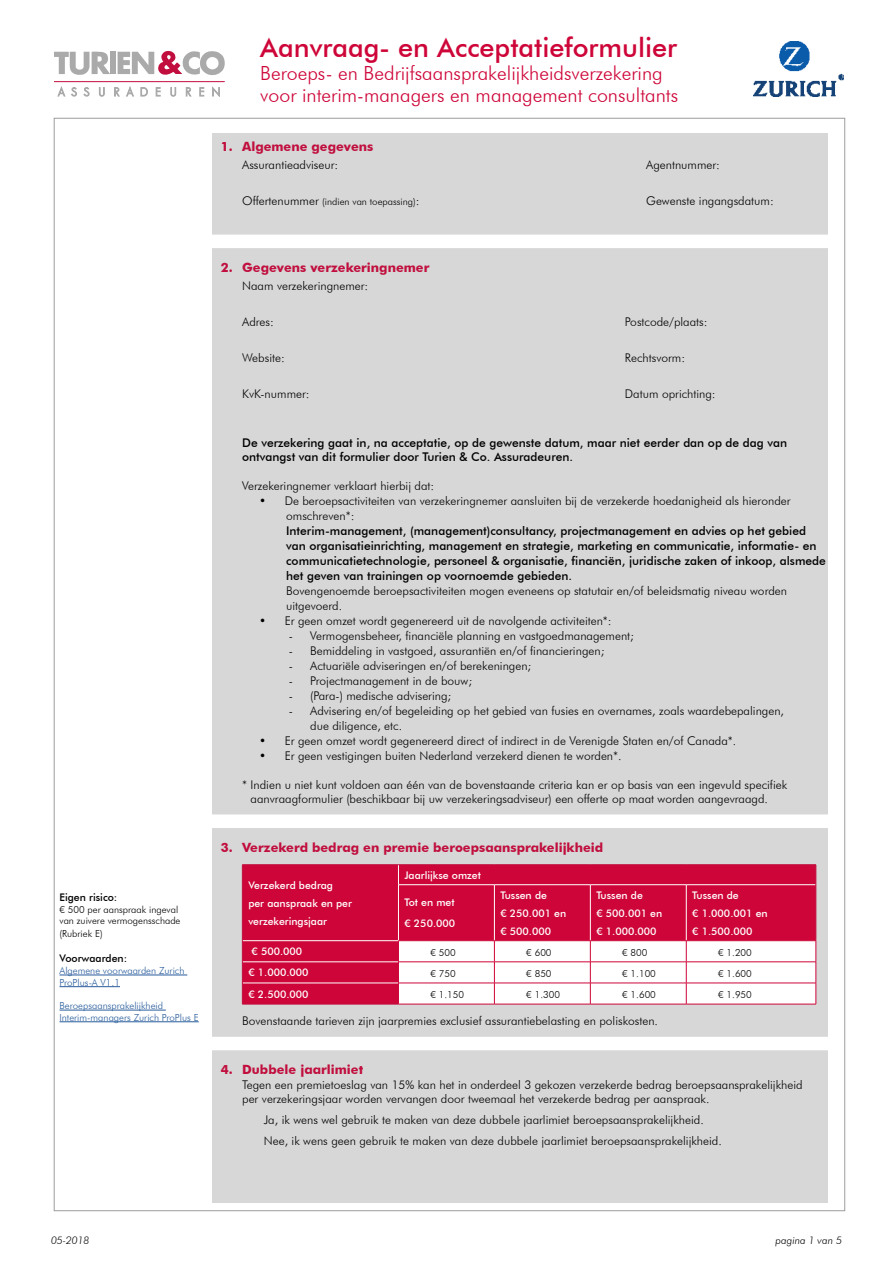
<style>
.page{position:relative;width:893px;height:1263px;background:#fff}
.page>*{position:absolute;margin:0;border:0;box-sizing:border-box;transform-origin:0 0}
.t1{font:500 27px "Futura BT";color:#ce0538}
.t2{font:300 19.5px/22.5px "Futura BT";color:#ce0538}
.t3{font:700 12.75px "Futura BT";color:#c10e3e}
.t4{font:300 12px/15px "Futura BT";color:#000}
.t5{font:500 12px/15px "Futura BT";color:#000}
.t6{font:500 10.5px/18px "Futura BT";color:#fff}
.t7{font:500 10.5px "Futura BT";color:#000}
.t8{font:italic 300 10.5px "Futura BT";color:#000}
.t9{font:300 9.75px/12.1px "Futura BT";color:#000}
.t10{font:300 9.75px/11.7px "Futura BT";color:#275b9b}
.s1{font-size:12px}
</style>
<div class="page">
<div style="left:212px;top:133px;width:616px;height:1069px;background:#d6d7d6"></div>
<img style="left:753px;top:42px;width:91px;height:55px">
<div style="left:110px;top:52px;width:5px;height:22px;background:#aaa"></div>
<svg style="left:118px;top:51px;width:107px;height:24px"></svg>
<svg style="left:54px;top:51px;width:56px;height:24px"></svg>
<svg style="left:58px;top:87px;width:7px;height:9px"></svg>
<svg style="left:71px;top:87px;width:6px;height:9px"></svg>
<svg style="left:84px;top:87px;width:5px;height:9px"></svg>
<svg style="left:99px;top:87px;width:6px;height:10px"></svg>
<svg style="left:114px;top:87px;width:6px;height:9px"></svg>
<svg style="left:126px;top:87px;width:8px;height:9px"></svg>
<svg style="left:141px;top:87px;width:7px;height:9px"></svg>
<svg style="left:156px;top:87px;width:4px;height:9px"></svg>
<svg style="left:170px;top:87px;width:6px;height:10px"></svg>
<svg style="left:186px;top:87px;width:5px;height:9px"></svg>
<svg style="left:199px;top:87px;width:5px;height:9px"></svg>
<svg style="left:212px;top:87px;width:8px;height:10px"></svg>
<hr style="left:54px;top:81px;width:171px;height:1px;background:#c10e3e">
<div style="left:208px;top:235px;width:632px;height:13px;background:#fff"></div>
<div style="left:208px;top:814px;width:632px;height:14px;background:#fff"></div>
<div style="left:208px;top:1037px;width:632px;height:13px;background:#fff"></div>
<div style="left:243px;top:865px;width:573px;height:139px;background:#ce0538"></div>
<svg style="left:398px;top:865px;width:1px;height:19px"></svg>
<hr style="left:398px;top:884px;width:96px;height:1px;background:#fff">
<hr style="left:398px;top:885px;width:1px;height:55px;background:#fff">
<hr style="left:494px;top:884px;width:96px;height:1px;background:#fff">
<hr style="left:494px;top:885px;width:1px;height:55px;background:#fff">
<hr style="left:590px;top:884px;width:96px;height:1px;background:#fff">
<hr style="left:590px;top:885px;width:1px;height:55px;background:#fff">
<hr style="left:686px;top:884px;width:130px;height:1px;background:#fff">
<hr style="left:686px;top:885px;width:1px;height:55px;background:#fff">
<hr style="left:243px;top:940px;width:156px;height:1px;background:#fff">
<hr style="left:243px;top:961px;width:155px;height:1px;background:#fff">
<hr style="left:243px;top:983px;width:155px;height:1px;background:#fff">
<hr style="left:398px;top:940px;width:96px;height:1px;background:#ce0538">
<hr style="left:494px;top:940px;width:96px;height:1px;background:#ce0538">
<hr style="left:590px;top:940px;width:96px;height:1px;background:#ce0538">
<hr style="left:686px;top:940px;width:130px;height:1px;background:#ce0538">
<svg style="left:398px;top:941px;width:419px;height:63px;background:#fcf1f4"></svg>
<hr style="left:398px;top:1004px;width:96px;height:1px;background:#ce0538">
<hr style="left:494px;top:1004px;width:96px;height:1px;background:#ce0538">
<hr style="left:590px;top:1004px;width:96px;height:1px;background:#ce0538">
<hr style="left:686px;top:1004px;width:130px;height:1px;background:#ce0538">
<hr style="left:242px;top:864px;width:156px;height:1px;background:#c10e3e">
<svg style="left:242px;top:865px;width:1px;height:20px"></svg>
<hr style="left:242px;top:885px;width:1px;height:56px;background:#c10e3e">
<svg style="left:242px;top:941px;width:1px;height:63px"></svg>
<hr style="left:242px;top:1004px;width:156px;height:1px;background:#c10e3e">
<hr style="left:398px;top:864px;width:96px;height:1px;background:#c10e3e">
<hr style="left:494px;top:864px;width:96px;height:1px;background:#c10e3e">
<hr style="left:590px;top:864px;width:96px;height:1px;background:#c10e3e">
<hr style="left:686px;top:864px;width:130px;height:1px;background:#c10e3e">
<svg style="left:816px;top:865px;width:1px;height:20px"></svg>
<hr style="left:816px;top:885px;width:1px;height:55px;background:#c10e3e">
<hr style="left:60px;top:975px;width:127px;height:1px;background:#275b9b">
<hr style="left:60px;top:986px;width:60px;height:1px;background:#275b9b">
<hr style="left:60px;top:1010px;width:106px;height:1px;background:#275b9b">
<hr style="left:60px;top:1021px;width:139px;height:1px;background:#275b9b">
<p class="t7" style="left:60px;top:891px;width:59px">Eigen risico:</p>
<p class="t9" style="left:60px;top:903px;width:122px">€ 500 per aanspraak ingeval van zuivere vermogensschade (Rubriek E)</p>
<p class="t7" style="left:60px;top:952px;width:69px">Voorwaarden:</p>
<p class="t10" style="left:60px;top:964px;width:126px">Algemene voorwaarden Zurich<br>ProPlus-A V1.1</p>
<p class="t10" style="left:60px;top:999px;width:141px">Beroepsaansprakelijkheid<br>Interim-managers Zurich ProPlus E</p>
<h1 class="t1" style="left:260px;top:31px;width:418px">Aanvraag- en Acceptatieformulier</h1>
<h2 class="t2" style="left:260px;top:61px;width:419px">Beroeps- en Bedrijfsaansprakelijkheidsverzekering voor interim-managers en management consultants</h2>
<p class="t3" style="left:221px;top:139px;width:154px">1. Algemene gegevens</p>
<p class="t4" style="left:242px;top:157px;width:98px">Assurantieadviseur:</p>
<p class="t4" style="left:646px;top:157px;width:75px">Agentnummer:</p>
<p class="t9" style="left:242px;top:195px;width:179px"><span class="s1">Offertenummer</span> (indien van toepassing)<span class="s1">:</span></p>
<p class="t4" style="left:646px;top:193px;width:129px">Gewenste ingangsdatum:</p>
<p class="t3" style="left:221px;top:260px;width:210px">2. Gegevens verzekeringnemer</p>
<p class="t4" style="left:242px;top:278px;width:128px">Naam verzekeringnemer:</p>
<p class="t4" style="left:242px;top:314px;width:33px">Adres:</p>
<p class="t4" style="left:625px;top:314px;width:84px">Postcode/plaats:</p>
<p class="t4" style="left:242px;top:350px;width:44px">Website:</p>
<p class="t4" style="left:625px;top:350px;width:62px">Rechtsvorm:</p>
<p class="t4" style="left:242px;top:386px;width:69px">KvK-nummer:</p>
<p class="t4" style="left:625px;top:386px;width:92px">Datum oprichting:</p>
<p class="t5" style="left:242px;top:435px;width:547px;line-height:14.4px">De verzekering gaat in, na acceptatie, op de gewenste datum, maar niet eerder dan op de dag van ontvangst van dit formulier door Turien &amp; Co. Assuradeuren.</p>
<p class="t4" style="left:242px;top:478px;width:194px">Verzekeringnemer verklaart hierbij dat:</p>
<p class="t4" style="left:286px;top:493px;width:506px;text-indent:-27px">• De beroepsactiviteiten van verzekeringnemer aansluiten bij de verzekerde hoedanigheid als hieronder omschreven*:</p>
<p class="t5" style="left:286px;top:523px;width:541px">Interim-management, (management)consultancy, projectmanagement en advies op het gebied van organisatieinrichting, management en strategie, marketing en communicatie, informatie- en communicatietechnologie, personeel &amp; organisatie, financiën, juridische zaken of inkoop, alsmede het geven van trainingen op voornoemde gebieden.</p>
<p class="t4" style="left:286px;top:583px;width:502px">Bovengenoemde beroepsactiviteiten mogen eveneens op statutair en/of beleidsmatig niveau worden uitgevoerd.</p>
<p class="t4" style="left:259px;top:613px;width:354px">• Er geen omzet wordt gegenereerd uit de navolgende activiteiten*:</p>
<p class="t4" style="left:289px;top:628px;width:347px">- Vermogensbeheer, financiële planning en vastgoedmanagement;</p>
<p class="t4" style="left:289px;top:643px;width:317px">- Bemiddeling in vastgoed, assurantiën en/of financieringen;</p>
<p class="t4" style="left:289px;top:658px;width:244px">- Actuariële adviseringen en/of berekeningen;</p>
<p class="t4" style="left:289px;top:673px;width:185px">- Projectmanagement in de bouw;</p>
<p class="t4" style="left:289px;top:688px;width:164px">- (Para-) medische advisering;</p>
<p class="t4" style="left:310px;top:703px;width:475px;text-indent:-21px">- Advisering en/of begeleiding op het gebied van fusies en overnames, zoals waardebepalingen, due diligence, etc.</p>
<p class="t4" style="left:259px;top:733px;width:479px">• Er geen omzet wordt gegenereerd direct of indirect in de Verenigde Staten en/of Canada*.</p>
<p class="t4" style="left:259px;top:748px;width:364px">• Er geen vestigingen buiten Nederland verzekerd dienen te worden*.</p>
<p class="t4" style="left:251px;top:777px;width:538px;line-height:14.4px;text-indent:-8px">* Indien u niet kunt voldoen aan één van de bovenstaande criteria kan er op basis van een ingevuld specifiek aanvraagformulier (beschikbaar bij uw verzekeringsadviseur) een offerte op maat worden aangevraagd.</p>
<p class="t3" style="left:221px;top:839px;width:384px">3. Verzekerd bedrag en premie beroepsaansprakelijkheid</p>
<p class="t6" style="left:248px;top:876px;width:105px">Verzekerd bedrag<br>per aanspraak en per verzekeringsjaar</p>
<p class="t6" style="left:404px;top:866px;width:78px">Jaarlijkse omzet</p>
<p class="t6" style="left:404px;top:892px;width:52px;line-height:21px">Tot en met € 250.000</p>
<p class="t6" style="left:500px;top:886px;width:67px">Tussen de<br>€ 250.001 en € 500.000</p>
<p class="t6" style="left:596px;top:886px;width:67px">Tussen de<br>€ 500.001 en € 1.000.000</p>
<p class="t6" style="left:692px;top:886px;width:77px">Tussen de<br>€ 1.000.001 en € 1.500.000</p>
<p class="t6" style="left:252px;top:942px;width:52px">€ 500.000</p>
<p class="t9" style="left:430px;top:946px;width:27px">€ 500</p>
<p class="t9" style="left:526px;top:946px;width:27px">€ 600</p>
<p class="t9" style="left:622px;top:946px;width:27px">€ 800</p>
<p class="t9" style="left:718px;top:946px;width:35px">€ 1.200</p>
<p class="t6" style="left:248px;top:963px;width:62px">€ 1.000.000</p>
<p class="t9" style="left:430px;top:967px;width:27px">€ 750</p>
<p class="t9" style="left:526px;top:967px;width:27px">€ 850</p>
<p class="t9" style="left:622px;top:967px;width:35px">€ 1.100</p>
<p class="t9" style="left:718px;top:967px;width:35px">€ 1.600</p>
<p class="t6" style="left:248px;top:985px;width:62px">€ 2.500.000</p>
<p class="t9" style="left:430px;top:988px;width:35px">€ 1.150</p>
<p class="t9" style="left:526px;top:988px;width:35px">€ 1.300</p>
<p class="t9" style="left:622px;top:988px;width:35px">€ 1.600</p>
<p class="t9" style="left:718px;top:988px;width:35px">€ 1.950</p>
<p class="t4" style="left:242px;top:1013px;width:417px">Bovenstaande tarieven zijn jaarpremies exclusief assurantiebelasting en poliskosten.</p>
<p class="t3" style="left:221px;top:1062px;width:144px">4. Dubbele jaarlimiet</p>
<p class="t4" style="left:242px;top:1077px;width:562px;line-height:14.4px">Tegen een premietoeslag van 15% kan het in onderdeel 3 gekozen verzekerde bedrag beroepsaansprakelijkheid per verzekeringsjaar worden vervangen door tweemaal het verzekerde bedrag per aanspraak.</p>
<p class="t4" style="left:264px;top:1109px;width:460px;line-height:21px">Ja, ik wens wel gebruik te maken van deze dubbele jaarlimiet beroepsaansprakelijkheid.<br>Nee, ik wens geen gebruik te maken van deze dubbele jaarlimiet beroepsaansprakelijkheid.</p>
<p class="t8" style="left:51px;top:1234px;width:40px">05-2018</p>
<p class="t8" style="left:775px;top:1234px;width:68px">pagina 1 van 5</p>
</div>
